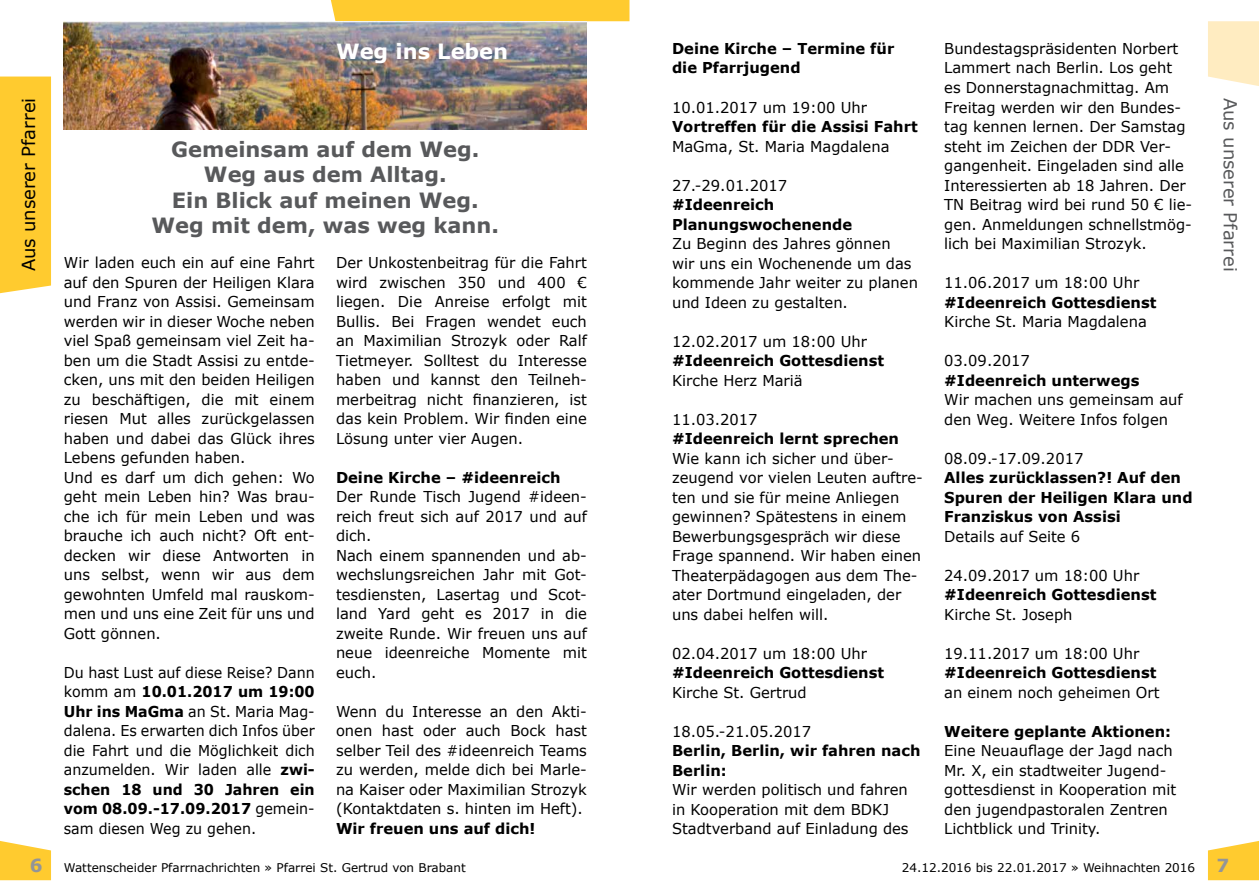
<style>
.page{position:relative;width:1259px;height:893px;background:#fff}
.page>*{position:absolute;margin:0;border:0;box-sizing:border-box;transform-origin:0 0}
.t1{font:700 21px/25.2px "Verdana";color:#58595b;text-align:center}
.t2{font:700 21px "Verdana";color:#fff}
.t3{font:18px "Verdana";color:#000}
.t4{font:18px "Verdana";color:#58595b}
.t5{font:700 18px "Verdana";color:#939598}
.t6{font:15px/19.5px "Verdana";color:#000}
.t7{font:700 15px/19.5px "Verdana";color:#000}
.t8{font:15px/19.5px "Verdana";color:#000;text-align:justify;scale:.95 1}
.t9{font:12px "Verdana";color:#000}
.s1{font-weight:700}
</style>
<div class="page">
<svg style="left:0;top:841px;width:51px;height:39px;background:#ffd147"></svg>
<div style="left:0;top:77px;width:51px;height:217px;background:#ffcb2f"></div>
<div style="left:330px;top:0;width:299px;height:21px;background:#ffcb2f"></div>
<svg style="left:1208px;top:841px;width:51px;height:39px;background:#ffd147"></svg>
<svg style="left:1208px;top:21px;width:51px;height:65px;background:#ffedc5"></svg>
<img style="left:64px;top:21px;width:523px;height:109px">
<p class="t3" style="left:17px;top:271px;width:175px;rotate:-90deg">Aus unserer Pfarrei</p>
<h1 class="t2" style="left:336px;top:38px;width:174px">Weg ins Leben</h1>
<h1 class="t1" style="left:152px;top:136px;width:349px">Gemeinsam auf dem Weg.<br>Weg aus dem Alltag.<br>Ein Blick auf meinen Weg.<br>Weg mit dem, was weg kann.</h1>
<p class="t6" style="left:64px;top:252px;width:252px">Wir laden euch ein auf eine Fahrt auf den Spuren der Heiligen Klara und Franz von Assisi. Gemeinsam werden wir in dieser Woche neben viel Spaß gemeinsam viel Zeit ha&shy;ben um die Stadt Assisi zu entde&shy;cken, uns mit den beiden Heiligen zu beschäftigen, die mit einem riesen Mut alles zurückgelassen haben und dabei das Glück ihres<br>Lebens gefunden haben.<br>Und es darf um dich gehen: Wo geht mein Leben hin? Was brau&shy;che ich für mein Leben und was brauche ich auch nicht? Oft ent&shy;decken wir diese Antworten in uns selbst, wenn wir aus dem gewohnten Umfeld mal rauskom&shy;men und uns eine Zeit für uns und<br>Gott gönnen.</p>
<p class="t8" style="left:64px;top:662px;width:266px">Du hast Lust auf diese Reise? Dann komm am <span class="s1">10.01.2017 um 19:00<br>Uhr ins MaGma</span> an St. Maria Mag&shy;dalena. Es erwarten dich Infos über die Fahrt und die Möglichkeit dich anzumelden. Wir laden alle <span class="s1">zwi&shy;schen 18 und 30 Jahren ein vom 08.09.-17.09.2017</span> gemein&shy;sam diesen Weg zu gehen.</p>
<p class="t6" style="left:336px;top:252px;width:252px;text-align:justify">Der Unkostenbeitrag für die Fahrt wird zwischen 350 und 400 € liegen. Die Anreise erfolgt mit Bullis. Bei Fragen wendet euch an Maximilian Strozyk oder Ralf Tietmeyer. Solltest du Interesse haben und kannst den Teilneh&shy;merbeitrag nicht finanzieren, ist das kein Problem. Wir finden eine Lösung unter vier Augen.</p>
<p class="t7" style="left:336px;top:467px;width:226px">Deine Kirche – #ideenreich</p>
<p class="t6" style="left:336px;top:486px;width:252px">Der Runde Tisch Jugend #ideen&shy;reich freut sich auf 2017 und auf dich.<br>Nach einem spannenden und ab&shy;wechslungsreichen Jahr mit Got&shy;tesdiensten, Lasertag und Scot&shy;land Yard geht es 2017 in die zweite Runde. Wir freuen uns auf neue ideenreiche Momente mit euch.</p>
<p class="t6" style="left:336px;top:701px;width:252px;text-align:justify">Wenn du Interesse an den Akti&shy;onen hast oder auch Bock hast selber Teil des #ideenreich Teams zu werden, melde dich bei Marle&shy;na Kaiser oder Maximilian Strozyk (Kontaktdaten s. hinten im Heft).</p>
<p class="t7" style="left:336px;top:818px;width:201px">Wir freuen uns auf dich!</p>
<p class="t7" style="left:672px;top:38px;width:224px">Deine Kirche – Termine für die Pfarrjugend</p>
<p class="t6" style="left:672px;top:97px;width:197px">10.01.2017 um 19:00 Uhr</p>
<p class="t7" style="left:672px;top:116px;width:247px">Vortreffen für die Assisi Fahrt</p>
<p class="t6" style="left:672px;top:136px;width:219px">MaGma, St. Maria Magdalena</p>
<p class="t6" style="left:672px;top:175px;width:117px">27.-29.01.2017</p>
<p class="t7" style="left:672px;top:194px;width:182px">#Ideenreich<br>Planungswochenende</p>
<p class="t6" style="left:672px;top:233px;width:247px">Zu Beginn des Jahres gönnen<br>wir uns ein Wochenende um das kommende Jahr weiter zu planen und Ideen zu gestalten.</p>
<p class="t6" style="left:672px;top:331px;width:197px">12.02.2017 um 18:00 Uhr</p>
<p class="t7" style="left:672px;top:350px;width:214px">#Ideenreich Gottesdienst</p>
<p class="t6" style="left:672px;top:370px;width:132px">Kirche Herz Mariä</p>
<p class="t6" style="left:672px;top:409px;width:87px">11.03.2017</p>
<p class="t7" style="left:672px;top:428px;width:228px">#Ideenreich lernt sprechen</p>
<p class="t6" style="left:672px;top:448px;width:252px">Wie kann ich sicher und über&shy;zeugend vor vielen Leuten auftre&shy;ten und sie für meine Anliegen gewinnen? Spätestens in einem<br>Bewerbungsgespräch wir diese<br>Frage spannend. Wir haben einen<br>Theaterpädagogen aus dem The&shy;ater Dortmund eingeladen, der uns dabei helfen will.</p>
<p class="t6" style="left:672px;top:643px;width:197px">02.04.2017 um 18:00 Uhr</p>
<p class="t7" style="left:672px;top:662px;width:214px">#Ideenreich Gottesdienst</p>
<p class="t6" style="left:672px;top:682px;width:136px">Kirche St. Gertrud</p>
<p class="t6" style="left:672px;top:721px;width:141px">18.05.-21.05.2017</p>
<p class="t7" style="left:672px;top:740px;width:250px">Berlin, Berlin, wir fahren nach<br>Berlin:</p>
<p class="t6" style="left:672px;top:779px;width:238px">Wir werden politisch und fahren in Kooperation mit dem BDKJ<br>Stadtverband auf Einladung des</p>
<p class="t6" style="left:944px;top:38px;width:249px">Bundestagspräsidenten Norbert<br>Lammert nach Berlin. Los geht es Donnerstagnachmittag. Am<br>Freitag werden wir den Bundes&shy;tag kennen lernen. Der Samstag steht im Zeichen der DDR Ver&shy;gangenheit. Eingeladen sind alle<br>Interessierten ab 18 Jahren. Der<br>TN Beitrag wird bei rund 50 € lie&shy;gen. Anmeldungen schnellstmög&shy;lich bei Maximilian Strozyk.</p>
<p class="t6" style="left:944px;top:272px;width:197px">11.06.2017 um 18:00 Uhr</p>
<p class="t7" style="left:944px;top:292px;width:214px">#Ideenreich Gottesdienst</p>
<p class="t6" style="left:944px;top:311px;width:204px">Kirche St. Maria Magdalena</p>
<p class="t6" style="left:944px;top:350px;width:87px">03.09.2017</p>
<p class="t7" style="left:944px;top:370px;width:197px">#Ideenreich unterwegs</p>
<p class="t6" style="left:944px;top:389px;width:240px">Wir machen uns gemeinsam auf den Weg. Weitere Infos folgen</p>
<p class="t6" style="left:944px;top:448px;width:141px">08.09.-17.09.2017</p>
<p class="t7" style="left:944px;top:467px;width:250px">Alles zurücklassen?! Auf den<br>Spuren der Heiligen Klara und<br>Franziskus von Assisi</p>
<p class="t6" style="left:944px;top:526px;width:137px">Details auf Seite 6</p>
<p class="t6" style="left:944px;top:565px;width:197px">24.09.2017 um 18:00 Uhr</p>
<p class="t7" style="left:944px;top:584px;width:214px">#Ideenreich Gottesdienst</p>
<p class="t6" style="left:944px;top:604px;width:130px">Kirche St. Joseph</p>
<p class="t6" style="left:944px;top:643px;width:197px">19.11.2017 um 18:00 Uhr</p>
<p class="t7" style="left:944px;top:662px;width:214px">#Ideenreich Gottesdienst</p>
<p class="t6" style="left:944px;top:682px;width:217px">an einem noch geheimen Ort</p>
<p class="t7" style="left:944px;top:721px;width:228px">Weitere geplante Aktionen:</p>
<p class="t6" style="left:944px;top:740px;width:234px">Eine Neuauflage der Jagd nach<br>Mr. X, ein stadtweiter Jugend&shy;gottesdienst in Kooperation mit den jugendpastoralen Zentren<br>Lichtblick und Trinity.</p>
<p class="t4" style="left:1242px;top:98px;width:175px;rotate:90deg">Aus unserer Pfarrei</p>
<p class="t5" style="left:30px;top:854px;width:14px">6</p>
<p class="t5" style="left:1216px;top:854px;width:14px">7</p>
<p class="t9" style="left:64px;top:860px;width:403px">Wattenscheider Pfarrnachrichten » Pfarrei St. Gertrud von Brabant</p>
<p class="t9" style="left:901px;top:860px;width:295px">24.12.2016 bis 22.01.2017 » Weihnachten 2016</p>
</div>
